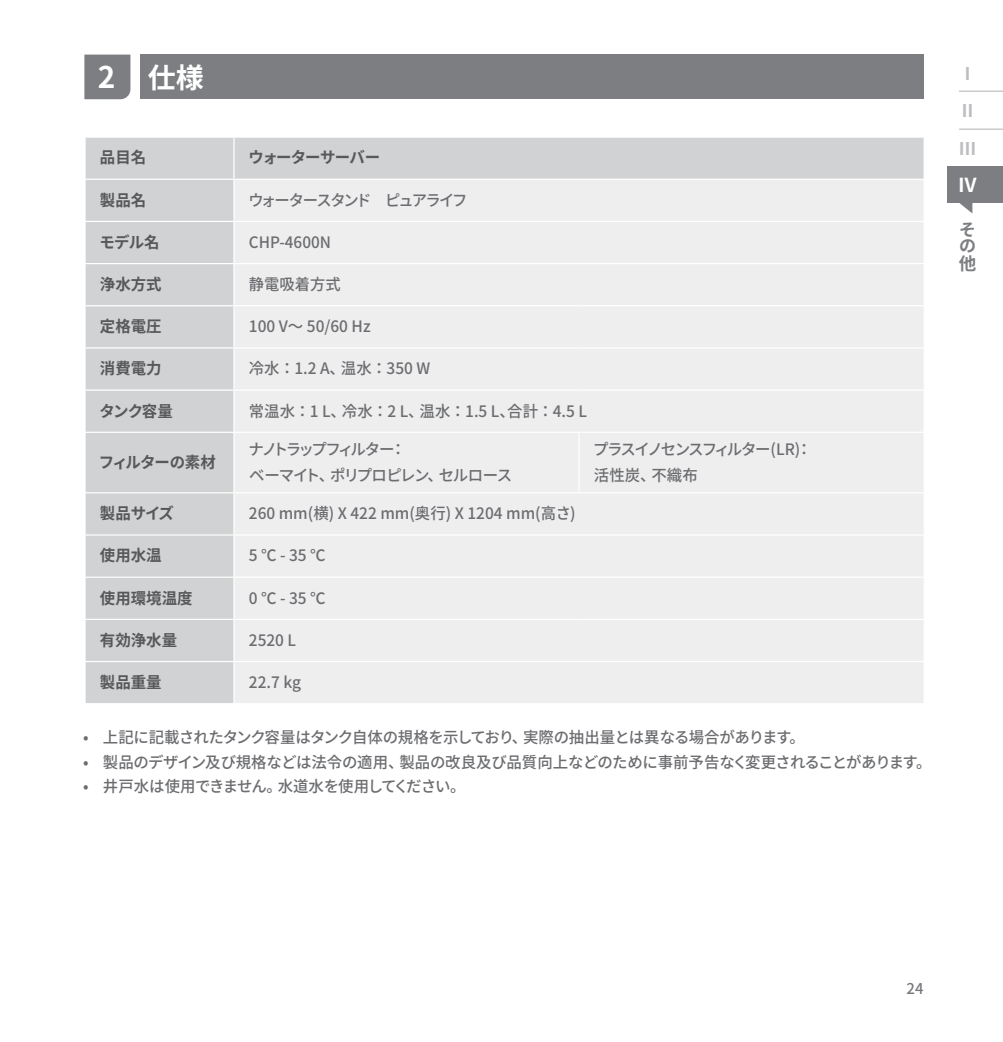
<style>
.page{position:relative;width:1003px;height:1042px;background:#fff}
.page>*{position:absolute;margin:0;border:0;box-sizing:border-box;transform-origin:0 0}
.t1{font:700 29.75px "Noto Sans CJ Kjp";color:#fff}
.t2{font:700 28px "Noto Sans CJ Kjp";color:#fff}
.t3{font:700 19.25px "Noto Sans CJ Kjp";color:#fff}
.t4{font:700 17.5px/17px "Noto Sans CJ Kjp";color:#7c7e81;text-align:justify}
.t5{font:700 17.5px "Noto Sans CJ Kjp";color:#bcbdc0}
.t6{font:500 15.75px "Noto Sans CJ Kjp";letter-spacing:-.025em;color:#6c6d70}
.t7{font:700 15.75px "Noto Sans CJ Kjp";color:#57585a}
.t8{font:500 15.75px "Noto Sans CJ Kjp";color:#6c6d70}
.t9{font:500 15.75px/26.2px "Noto Sans CJ Kjp";letter-spacing:-.105em;color:#6c6d70}
.t10{font:500 15.75px/26.2px "Noto Sans CJ Kjp";letter-spacing:-.095em;color:#6c6d70}
.t11{font:500 15.75px "Noto Sans CJ Kjp";letter-spacing:-.115em;color:#6c6d70}
.t12{font:700 15.75px "Noto Sans CJ Kjp";letter-spacing:-.05em;color:#57585a}
.t13{font:700 15.75px "Noto Sans CJ Kjp";letter-spacing:-.04em;color:#57585a}
.t14{font:500 14.88px "Noto Sans CJ Kjp";color:#76787b}
</style>
<div class="page">
<hr style="left:958px;top:91px;width:44px;height:1px;background:#b2b3b7">
<hr style="left:958px;top:129px;width:44px;height:1px;background:#b2b3b7">
<div style="left:947px;top:166px;width:55px;height:36px;background:#7c7e81"></div>
<svg style="left:956px;top:202px;width:15px;height:11px"></svg>
<div style="left:140px;top:55px;width:783px;height:44px;background:#7c7e81"></div>
<div style="left:84px;top:55px;width:46px;height:44px;background:#7c7e81"></div>
<div style="left:86px;top:138px;width:837px;height:565px;background:#d1d2d4"></div>
<div style="left:234px;top:180px;width:689px;height:523px;background:#eeeeef"></div>
<hr style="left:233px;top:138px;width:1px;height:41px;background:#fff">
<hr style="left:84px;top:179px;width:150px;height:1px;background:#fff">
<hr style="left:234px;top:179px;width:345px;height:1px;background:#fff">
<hr style="left:233px;top:180px;width:1px;height:41px;background:#fff">
<hr style="left:579px;top:179px;width:345px;height:1px;background:#fff">
<hr style="left:84px;top:221px;width:150px;height:1px;background:#fff">
<hr style="left:234px;top:221px;width:345px;height:1px;background:#fff">
<hr style="left:233px;top:222px;width:1px;height:41px;background:#fff">
<hr style="left:579px;top:221px;width:345px;height:1px;background:#fff">
<hr style="left:84px;top:263px;width:150px;height:1px;background:#fff">
<hr style="left:234px;top:263px;width:345px;height:1px;background:#fff">
<hr style="left:233px;top:264px;width:1px;height:41px;background:#fff">
<hr style="left:579px;top:263px;width:345px;height:1px;background:#fff">
<hr style="left:84px;top:305px;width:150px;height:1px;background:#fff">
<hr style="left:234px;top:305px;width:345px;height:1px;background:#fff">
<hr style="left:233px;top:306px;width:1px;height:41px;background:#fff">
<hr style="left:579px;top:305px;width:345px;height:1px;background:#fff">
<hr style="left:84px;top:347px;width:150px;height:1px;background:#fff">
<hr style="left:234px;top:347px;width:345px;height:1px;background:#fff">
<hr style="left:233px;top:348px;width:1px;height:41px;background:#fff">
<hr style="left:579px;top:347px;width:345px;height:1px;background:#fff">
<hr style="left:84px;top:389px;width:150px;height:2px;background:#fff">
<hr style="left:234px;top:389px;width:345px;height:2px;background:#fff">
<hr style="left:233px;top:391px;width:1px;height:41px;background:#fff">
<hr style="left:579px;top:389px;width:345px;height:2px;background:#fff">
<hr style="left:84px;top:432px;width:150px;height:1px;background:#fff">
<hr style="left:234px;top:432px;width:345px;height:1px;background:#fff">
<hr style="left:233px;top:433px;width:1px;height:59px;background:#fff">
<hr style="left:579px;top:432px;width:345px;height:1px;background:#fff">
<hr style="left:578px;top:433px;width:1px;height:59px;background:#fff">
<hr style="left:84px;top:492px;width:150px;height:1px;background:#fff">
<hr style="left:234px;top:492px;width:345px;height:1px;background:#fff">
<hr style="left:233px;top:493px;width:1px;height:41px;background:#fff">
<hr style="left:579px;top:492px;width:345px;height:1px;background:#fff">
<hr style="left:84px;top:534px;width:150px;height:2px;background:#fff">
<hr style="left:234px;top:534px;width:345px;height:2px;background:#fff">
<hr style="left:233px;top:536px;width:1px;height:40px;background:#fff">
<hr style="left:579px;top:534px;width:345px;height:2px;background:#fff">
<hr style="left:84px;top:576px;width:150px;height:2px;background:#fff">
<hr style="left:234px;top:576px;width:345px;height:2px;background:#fff">
<hr style="left:233px;top:578px;width:1px;height:41px;background:#fff">
<hr style="left:579px;top:576px;width:345px;height:2px;background:#fff">
<hr style="left:84px;top:619px;width:150px;height:1px;background:#fff">
<hr style="left:234px;top:619px;width:345px;height:1px;background:#fff">
<hr style="left:233px;top:620px;width:1px;height:41px;background:#fff">
<hr style="left:579px;top:619px;width:345px;height:1px;background:#fff">
<hr style="left:84px;top:661px;width:150px;height:1px;background:#fff">
<hr style="left:234px;top:661px;width:345px;height:1px;background:#fff">
<hr style="left:233px;top:662px;width:1px;height:41px;background:#fff">
<hr style="left:579px;top:661px;width:345px;height:1px;background:#fff">
<p class="t1" style="left:98px;top:61px;width:19px">2</p>
<p class="t2" style="left:148px;top:61px;width:57px">仕様</p>
<p class="t7" style="left:100px;top:149px;width:48px">品目名</p>
<p class="t12" style="left:248px;top:149px;width:133px">ウォーターサーバー</p>
<p class="t7" style="left:100px;top:191px;width:48px">製品名</p>
<p class="t11" style="left:248px;top:191px;width:220px">ウォータースタンド　ピュアライフ</p>
<p class="t7" style="left:99px;top:233px;width:62px">モデル名</p>
<p class="t8" style="left:249px;top:233px;width:84px">CHP-4600N</p>
<p class="t7" style="left:100px;top:275px;width:63px">浄水方式</p>
<p class="t6" style="left:249px;top:275px;width:93px">静電吸着方式</p>
<p class="t7" style="left:100px;top:317px;width:63px">定格電圧</p>
<p class="t6" style="left:249px;top:317px;width:123px">100 V～ 50/60 Hz</p>
<p class="t7" style="left:100px;top:360px;width:63px">消費電力</p>
<p class="t6" style="left:249px;top:360px;width:183px">冷水 ： 1.2 A、温水 ： 350 W</p>
<p class="t7" style="left:99px;top:402px;width:75px">タンク容量</p>
<p class="t6" style="left:249px;top:402px;width:339px">常温水 ： 1 L、冷水 ： 2 L、温水 ： 1.5 L、合計 ： 4.5 L</p>
<p class="t13" style="left:99px;top:453px;width:118px">フィルターの素材</p>
<p class="t9" style="left:248px;top:436px;width:265px">ナノトラップフィルター：<br>ベーマイト、ポリプロピレン、セルロース</p>
<p class="t10" style="left:592px;top:436px;width:220px">プラスイノセンスフィルター(LR)：活性炭、不織布</p>
<p class="t7" style="left:100px;top:504px;width:76px">製品サイズ</p>
<p class="t8" style="left:249px;top:504px;width:328px">260 mm(横) X 422 mm(奥行) X 1204 mm(高さ)</p>
<p class="t7" style="left:100px;top:547px;width:63px">使用水温</p>
<p class="t6" style="left:249px;top:547px;width:78px">5 ℃ - 35 ℃</p>
<p class="t7" style="left:100px;top:589px;width:94px">使用環境温度</p>
<p class="t6" style="left:249px;top:589px;width:78px">0 ℃ - 35 ℃</p>
<p class="t7" style="left:100px;top:631px;width:79px">有効浄水量</p>
<p class="t6" style="left:249px;top:631px;width:49px">2520 L</p>
<p class="t7" style="left:100px;top:673px;width:63px">製品重量</p>
<p class="t6" style="left:249px;top:673px;width:54px">22.7 kg</p>
<p class="t6" style="left:83px;top:728px;width:722px">• 上記に記載されたタンク容量はタンク自体の規格を示しており、実際の抽出量とは異なる場合があります。</p>
<p class="t6" style="left:83px;top:753px;width:849px">• 製品のデザイン及び規格などは法令の適用、製品の改良及び品質向上などのために事前予告なく変更されることがあります。</p>
<p class="t6" style="left:83px;top:777px;width:384px">• 井戸水は使用できません。水道水を使用してください。</p>
<p class="t5" style="left:958px;top:63px;width:19px">Ⅰ</p>
<p class="t5" style="left:958px;top:101px;width:19px">Ⅱ</p>
<p class="t5" style="left:958px;top:138px;width:19px">Ⅲ</p>
<p class="t3" style="left:957px;top:174px;width:21px">Ⅳ</p>
<p class="t4" style="left:958px;top:221px;width:19px">その他</p>
<p class="t14" style="left:906px;top:979px;width:18px">24</p>
</div>
